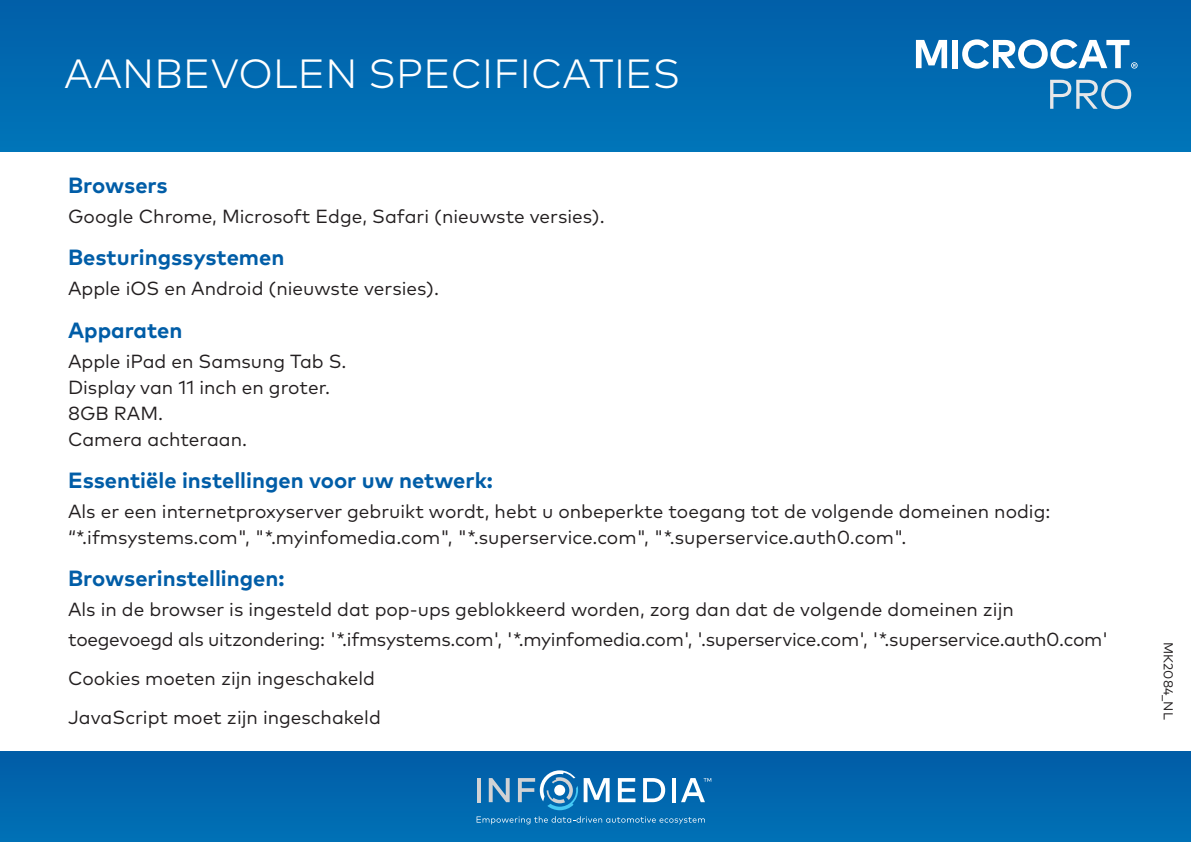
<style>
.page{position:relative;width:1191px;height:842px;background:#fff}
.page>*{position:absolute;margin:0;border:0;box-sizing:border-box;transform-origin:0 0}
.t1{font:300 40.8px "FF Mark Pro";letter-spacing:.005em;color:#fff}
.t2{font:700 22px "FF Mark Pro";color:#015da7}
.t3{font:19px/26px "FF Mark Pro";color:#231f20}
.t4{font:13px "FF Mark Pro";color:#231f20}
</style>
<div class="page">
<div style="left:0;top:0;width:1191px;height:152px;background:#016ab1"></div>
<div style="left:0;top:751px;width:1191px;height:91px;background:#0167ae"></div>
<svg style="left:477px;top:778px;width:3px;height:24px"></svg>
<svg style="left:489px;top:778px;width:20px;height:24px"></svg>
<svg style="left:618px;top:778px;width:17px;height:24px"></svg>
<svg style="left:643px;top:778px;width:22px;height:24px"></svg>
<svg style="left:672px;top:778px;width:3px;height:24px"></svg>
<svg style="left:681px;top:778px;width:30px;height:24px"></svg>
<svg style="left:518px;top:770px;width:91px;height:40px"></svg>
<svg style="left:476px;top:816px;width:229px;height:8px"></svg>
<svg style="left:916px;top:40px;width:31px;height:28px"></svg>
<div style="left:952px;top:40px;width:6px;height:28px;background:#fff"></div>
<svg style="left:962px;top:39px;width:175px;height:30px"></svg>
<svg style="left:1050px;top:79px;width:81px;height:30px"></svg>
<p class="t1" style="left:64px;top:43px;width:617px">AANBEVOLEN SPECIFICATIES</p>
<p class="t2" style="left:68px;top:168px;width:101px">Browsers</p>
<p class="t3" style="left:68px;top:202px;width:538px">Google Chrome, Microsoft Edge, Safari (nieuwste versies).</p>
<p class="t2" style="left:68px;top:241px;width:218px">Besturingssystemen</p>
<p class="t3" style="left:68px;top:274px;width:372px">Apple iOS en Android (nieuwste versies).</p>
<p class="t2" style="left:68px;top:313px;width:116px">Apparaten</p>
<p class="t3" style="left:68px;top:346px;width:280px">Apple iPad en Samsung Tab S.</p>
<p class="t3" style="left:68px;top:372px;width:263px">Display van 11 inch en groter.</p>
<p class="t3" style="left:68px;top:398px;width:97px">8GB RAM.</p>
<p class="t3" style="left:68px;top:424px;width:181px">Camera achteraan.</p>
<p class="t2" style="left:68px;top:464px;width:426px">Essentiële instellingen voor uw netwerk:</p>
<p class="t3" style="left:68px;top:497px;width:984px">Als er een internetproxyserver gebruikt wordt, hebt u onbeperkte toegang tot de volgende domeinen nodig: “*.ifmsystems.com", "*.myinfomedia.com", "*.superservice.com", "*.superservice.auth0.com".</p>
<p class="t2" style="left:68px;top:562px;width:218px">Browserinstellingen:</p>
<p class="t3" style="left:68px;top:593px;width:1042px;line-height:30px">Als in de browser is ingesteld dat pop-ups geblokkeerd worden, zorg dan dat de volgende domeinen zijn toegevoegd als uitzondering: '*.ifmsystems.com', '*.myinfomedia.com', '.superservice.com', '*.superservice.auth0.com'</p>
<p class="t3" style="left:68px;top:664px;width:308px">Cookies moeten zijn ingeschakeld</p>
<p class="t3" style="left:68px;top:703px;width:314px">JavaScript moet zijn ingeschakeld</p>
<p class="t4" style="left:1178px;top:642px;width:79px;rotate:90deg">MK2084_NL</p>
</div>
